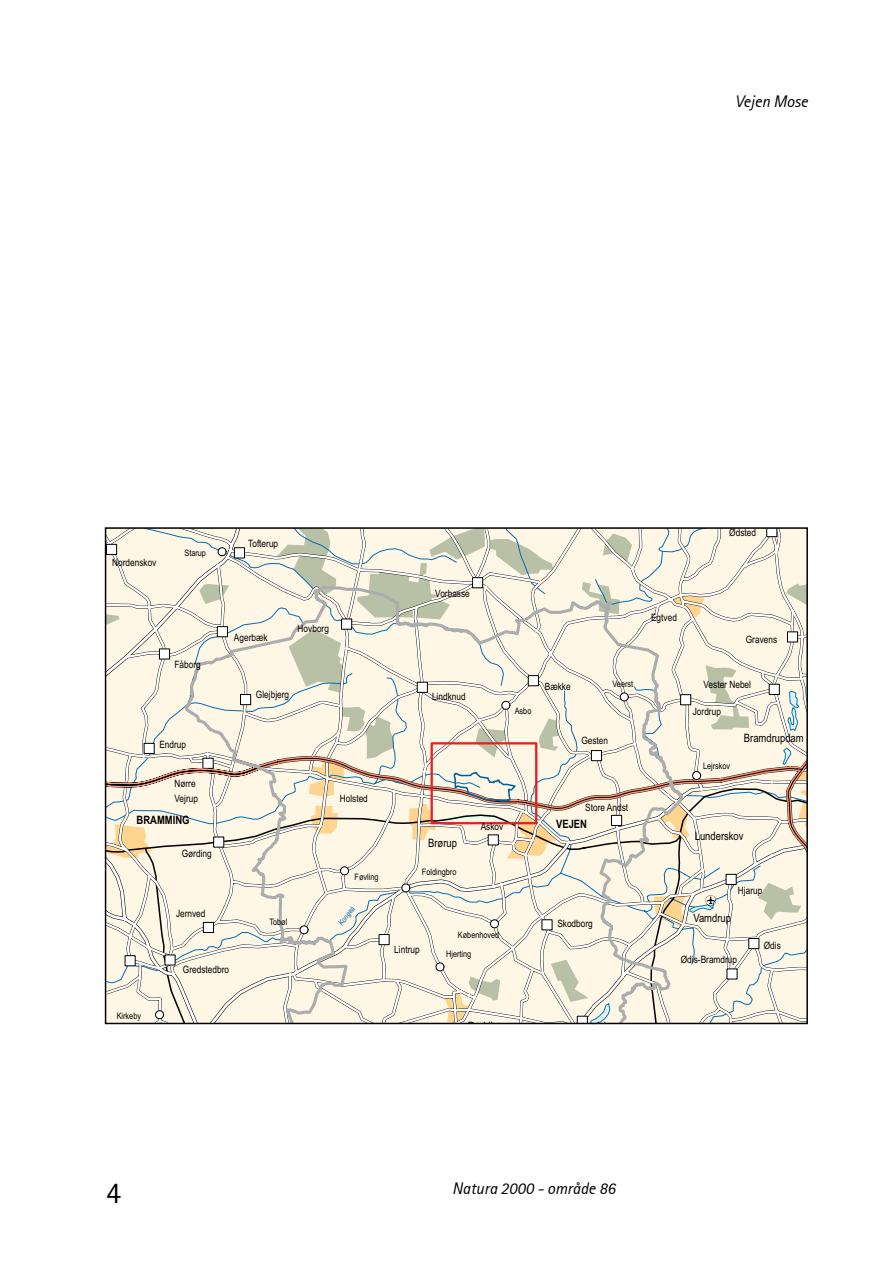
<style>
.page{position:relative;width:893px;height:1263px;background:#fff}
.page>*{position:absolute;margin:0;border:0;box-sizing:border-box;transform-origin:0 0}
.t1{font:30px "Agfa Rotis Sans Serif";color:#000}
.t2{font:italic 16.5px "Agfa Rotis Sans Serif";color:#000}
.t3{font:11.55px "Arial Narrow";color:#000}
.t4{font:700 11.55px "Arial Narrow";color:#000}
.t5{font:10.2px "Arial Narrow";color:#000}
.t6{font:8.85px "Arial Narrow";color:#000}
.t7{font:italic 7.65px "Arial Narrow";color:#006bb6}
</style>
<div class="page">
<svg style="left:108px;top:530px;width:697px;height:208px;background:#ede9d9"></svg>
<svg style="left:218px;top:547px;width:9px;height:9px"></svg>
<div style="left:787px;top:632px;width:11px;height:10px;background:#fff;border:1px solid #000"></div>
<svg style="left:766px;top:530px;width:11px;height:7px"></svg>
<div style="left:769px;top:684px;width:11px;height:11px;background:#fff;border:1px solid #000"></div>
<div style="left:680px;top:694px;width:11px;height:11px;background:#fff;border:1px solid #000"></div>
<div style="left:472px;top:577px;width:11px;height:11px;background:#fff;border:1px solid #000"></div>
<div style="left:234px;top:547px;width:11px;height:11px;background:#fff;border:1px solid #000"></div>
<div style="left:159px;top:649px;width:11px;height:10px;background:#fff;border:1px solid #000"></div>
<div style="left:106px;top:544px;width:11px;height:10px;background:#fff"></div>
<div style="left:106px;top:544px;width:11px;height:11px;border:1px solid #000"></div>
<svg style="left:108px;top:744px;width:697px;height:277px;background:#ece5d6"></svg>
<svg style="left:685px;top:895px;width:31px;height:32px"></svg>
<svg style="left:167px;top:583px;width:518px;height:438px;background:#ede7d7"></svg>
<div style="left:431px;top:742px;width:106px;height:82px;border:2px solid #ed1d24"></div>
<svg style="left:453px;top:771px;width:65px;height:31px;background:#d0d2cc"></svg>
<div style="left:105px;top:527px;width:703px;height:497px;border:2px solid #000"></div>
<h2 class="t2" style="left:735px;top:92px;width:74px">Vejen Mose</h2>
<p class="t5" style="left:112px;top:555px;width:46px">Nordenskov</p>
<p class="t6" style="left:184px;top:547px;width:23px">Starup</p>
<p class="t5" style="left:248px;top:535px;width:32px">Tofterup</p>
<p class="t5" style="left:175px;top:657px;width:28px">Fåborg</p>
<p class="t5" style="left:159px;top:736px;width:28px">Endrup</p>
<p class="t5" style="left:174px;top:776px;width:23px">Nørre</p>
<p class="t5" style="left:175px;top:791px;width:25px">Vejrup</p>
<p class="t4" style="left:137px;top:811px;width:54px">BRAMMING</p>
<p class="t5" style="left:182px;top:846px;width:32px">Gørding</p>
<p class="t5" style="left:176px;top:906px;width:31px">Jernved</p>
<p class="t5" style="left:234px;top:630px;width:35px">Agerbæk</p>
<p class="t5" style="left:298px;top:621px;width:33px">Hovborg</p>
<p class="t5" style="left:256px;top:687px;width:35px">Glejbjerg</p>
<p class="t6" style="left:270px;top:915px;width:19px">Tobøl</p>
<p class="t5" style="left:340px;top:791px;width:30px">Holsted</p>
<p class="t6" style="left:355px;top:870px;width:25px">Føvling</p>
<p class="t7" style="left:336px;top:921px;width:23px;rotate:-52deg">Kongeå</p>
<p class="t6" style="left:117px;top:1009px;width:26px">Kirkeby</p>
<p class="t5" style="left:183px;top:962px;width:48px">Gredstedbro</p>
<p class="t5" style="left:435px;top:586px;width:36px">Vorbasse</p>
<p class="t5" style="left:432px;top:688px;width:35px">Lindknud</p>
<p class="t6" style="left:515px;top:704px;width:18px">Asbo</p>
<p class="t5" style="left:545px;top:679px;width:27px">Bække</p>
<p class="t6" style="left:612px;top:677px;width:22px">Veerst</p>
<p class="t5" style="left:581px;top:733px;width:28px">Gesten</p>
<p class="t3" style="left:428px;top:835px;width:30px">Brørup</p>
<p class="t6" style="left:422px;top:865px;width:36px">Foldingbro</p>
<p class="t5" style="left:481px;top:819px;width:24px">Askov</p>
<p class="t5" style="left:394px;top:942px;width:27px">Lintrup</p>
<p class="t6" style="left:458px;top:928px;width:43px">Københoved</p>
<p class="t6" style="left:446px;top:948px;width:27px">Hjerting</p>
<p class="t5" style="left:585px;top:800px;width:44px">Store Andst</p>
<p class="t4" style="left:556px;top:815px;width:32px">VEJEN</p>
<p class="t5" style="left:557px;top:916px;width:37px">Skodborg</p>
<p class="t3" style="left:468px;top:1017px;width:37px">Rødding</p>
<p class="t5" style="left:595px;top:1018px;width:16px">Jels</p>
<p class="t5" style="left:729px;top:525px;width:28px">Ødsted</p>
<p class="t5" style="left:651px;top:610px;width:27px">Egtved</p>
<p class="t5" style="left:746px;top:632px;width:33px">Gravens</p>
<p class="t5" style="left:703px;top:677px;width:49px">Vester Nebel</p>
<p class="t5" style="left:693px;top:704px;width:30px">Jordrup</p>
<p class="t6" style="left:703px;top:760px;width:29px">Lejrskov</p>
<p class="t3" style="left:744px;top:730px;width:61px">Bramdrupdam</p>
<p class="t3" style="left:695px;top:828px;width:50px">Lunderskov</p>
<p class="t5" style="left:738px;top:883px;width:26px">Hjarup</p>
<p class="t3" style="left:693px;top:909px;width:39px">Vamdrup</p>
<p class="t5" style="left:764px;top:937px;width:19px">Ødis</p>
<p class="t5" style="left:681px;top:952px;width:58px">Ødis-Bramdrup</p>
<h1 class="t1" style="left:106px;top:1175px;width:16px">4</h1>
<h2 class="t2" style="left:452px;top:1178px;width:165px">Natura 2000 - område 86</h2>
</div>
